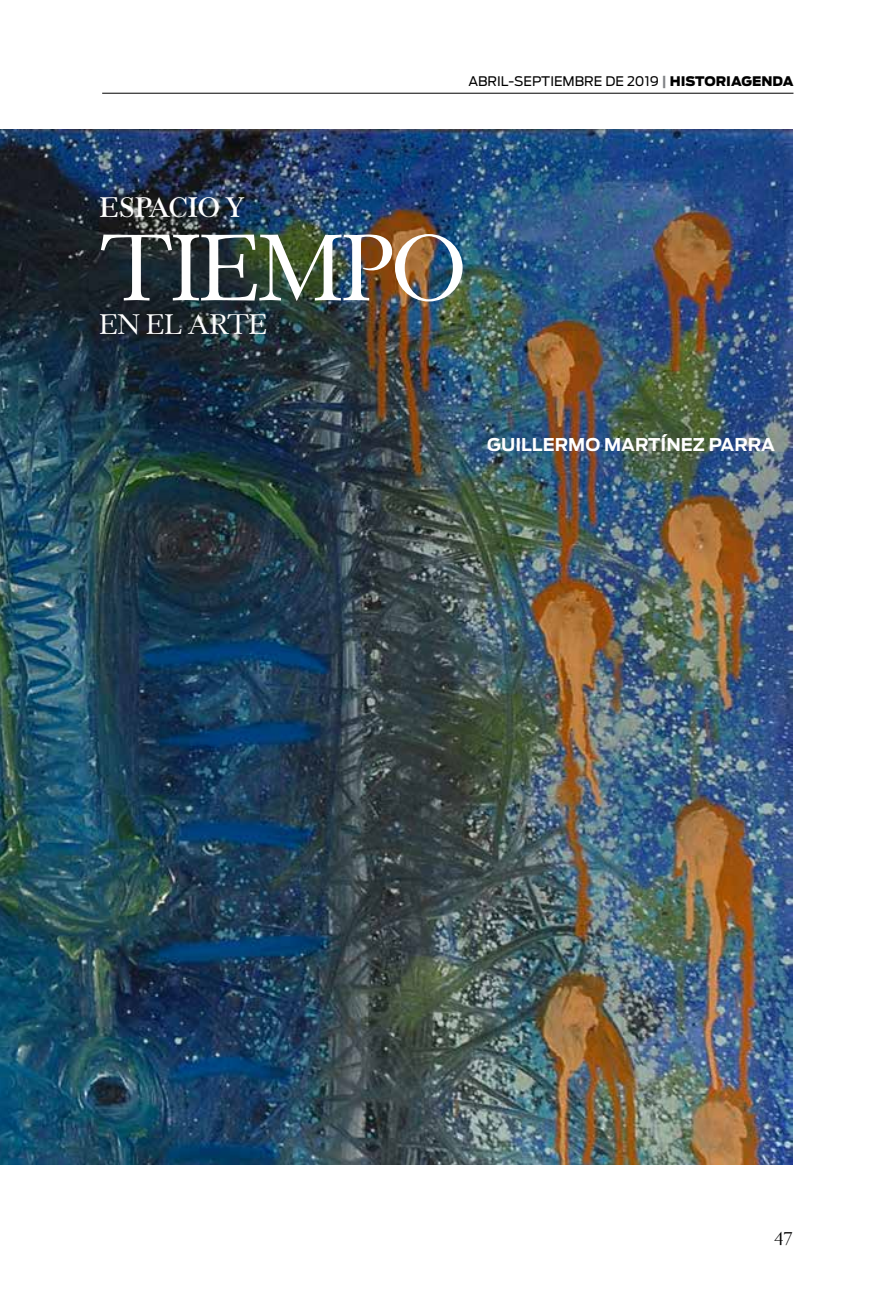
<style>
.page{position:relative;width:893px;height:1290px;background:#fff}
.page>*{position:absolute;margin:0;border:0;box-sizing:border-box;transform-origin:0 0}
.t1{font:105px "Wessex";letter-spacing:-.025em;color:#fff}
.t2{font:600 31.5px "Wessex";letter-spacing:-.01em;color:#fff}
.t3{font:31.5px "Wessex";letter-spacing:-.01em;color:#fff}
.t4{font:21px "Wessex";color:#000}
.t5{font:700 17.5px "Antenna";color:#fff}
.t6{font:13.12px "Antenna";color:#000}
.s1{font-weight:700;color:#808285}
.s2{font-weight:900}
</style>
<div class="page">
<hr style="left:102px;top:93px;width:691px;height:1px;background:#000">
<img style="left:0;top:130px;width:792px;height:1034px">
<p class="t6" style="left:468px;top:73px;width:327px">ABRIL-SEPTIEMBRE DE 2019 <span class="s1">|</span> <span class="s2">HISTORIAGENDA</span></p>
<h2 class="t2" style="left:100px;top:190px;width:147px">ESPACIO Y</h2>
<h1 class="t1" style="left:100px;top:213px;width:368px">TIEMPO</h1>
<h2 class="t3" style="left:100px;top:307px;width:170px">EN EL ARTE</h2>
<h3 class="t5" style="left:487px;top:434px;width:289px">GUILLERMO MARTÍNEZ PARRA</h3>
<h3 class="t4" style="left:774px;top:1223px;width:20px">47</h3>
</div>
